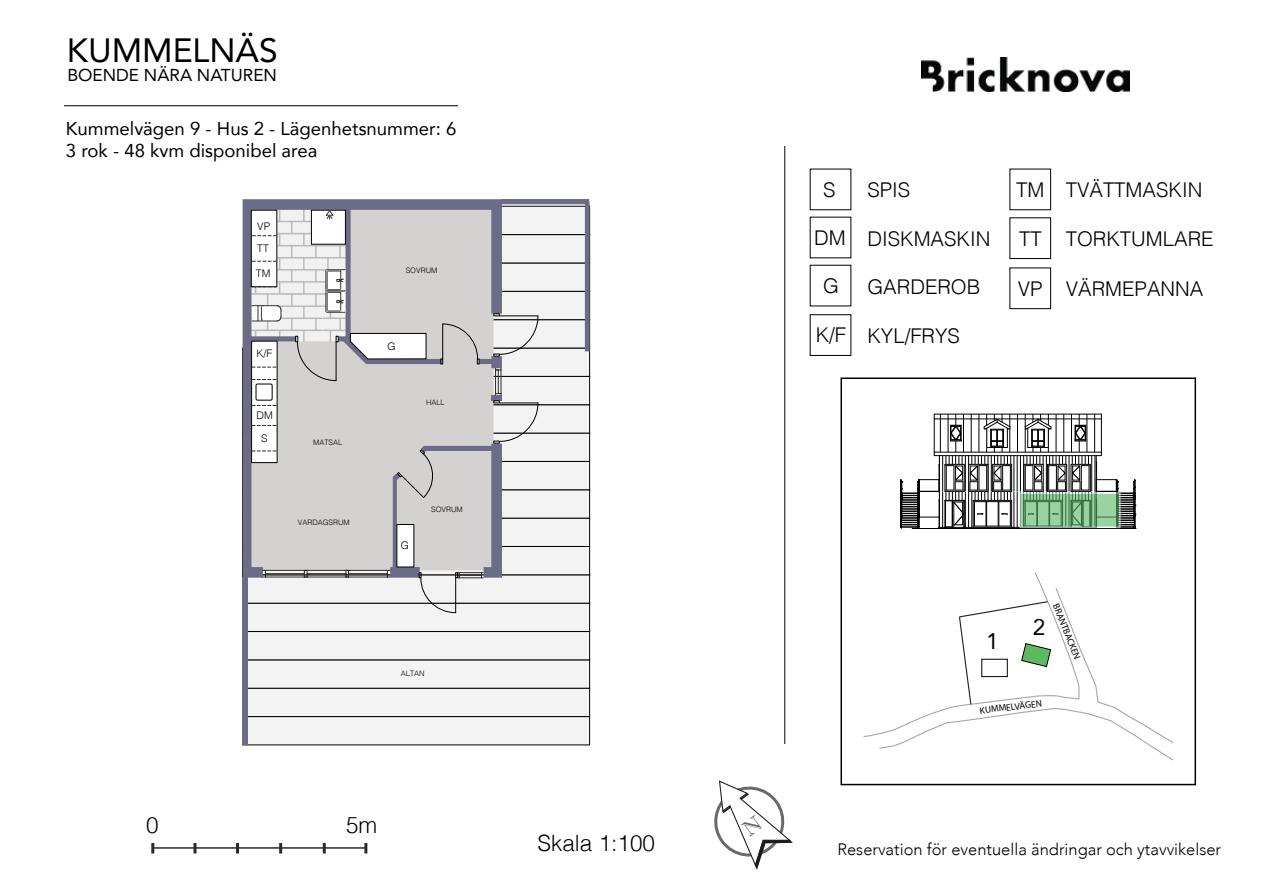
<style>
.page{position:relative;width:1263px;height:893px;background:#fff}
.page>*{position:absolute;margin:0;border:0;box-sizing:border-box;transform-origin:0 0}
.t1{font:33.6px "Avenir";color:#010101}
.t2{font:300 22.5px "Helvetica";color:#010101}
.t3{font:22.5px "Avenir";color:#010101}
.t4{font:300 20.25px "Helvetica";color:#010101}
.t5{font:18.6px/22.4px "Avenir";color:#010101}
.t6{font:17.25px "Avenir";color:#010101}
.t7{font:300 16.5px "Avenir";color:#010101}
.t8{font:300 10.5px/22.5px "Helvetica";color:#010101;text-align:center}
.t9{font:9.45px "Myriad Pro";color:#010101}
.t10{font:300 7.5px "Helvetica";color:#010101}
</style>
<div class="page">
<div style="left:810px;top:314px;width:41px;height:42px;border:1px solid #010101"></div>
<div style="left:1009px;top:217px;width:42px;height:42px;border:1px solid #010101"></div>
<div style="left:1009px;top:268px;width:42px;height:41px;border:1px solid #010101"></div>
<hr style="left:784px;top:146px;width:1px;height:598px;background:#010101">
<img style="left:921px;top:57px;width:208px;height:34px">
<hr style="left:153px;top:847px;width:213px;height:2px;background:#2a2a2a">
<svg style="left:151px;top:843px;width:3px;height:10px"></svg>
<svg style="left:193px;top:843px;width:3px;height:10px"></svg>
<svg style="left:236px;top:843px;width:3px;height:10px"></svg>
<svg style="left:279px;top:843px;width:3px;height:10px"></svg>
<svg style="left:323px;top:843px;width:3px;height:10px"></svg>
<svg style="left:364px;top:843px;width:3px;height:10px"></svg>
<div style="left:242px;top:716px;width:348px;height:29px;background:#f3f3f3"></div>
<div style="left:242px;top:688px;width:348px;height:29px;background:#f3f3f3;border:1px solid #010101"></div>
<div style="left:242px;top:660px;width:348px;height:28px;background:#f3f3f3"></div>
<div style="left:242px;top:631px;width:348px;height:29px;background:#f3f3f3"></div>
<div style="left:242px;top:603px;width:348px;height:29px;background:#f3f3f3;border:1px solid #010101"></div>
<div style="left:242px;top:575px;width:348px;height:28px;background:#f3f3f3"></div>
<svg style="left:243px;top:199px;width:347px;height:379px;fill:#d4d2d1"></svg>
<div style="left:242px;top:578px;width:6px;height:167px;background:#6d6c86"></div>
<hr style="left:265px;top:570px;width:39px;height:1px;background:#2a2a2a">
<hr style="left:265px;top:577px;width:39px;height:1px;background:#2a2a2a">
<hr style="left:265px;top:573px;width:39px;height:1px;background:#2a2a2a">
<svg style="left:263px;top:570px;width:3px;height:8px"></svg>
<hr style="left:307px;top:570px;width:39px;height:1px;background:#2a2a2a">
<hr style="left:307px;top:577px;width:39px;height:1px;background:#2a2a2a">
<hr style="left:307px;top:573px;width:39px;height:1px;background:#2a2a2a">
<svg style="left:304px;top:570px;width:4px;height:8px"></svg>
<hr style="left:348px;top:570px;width:39px;height:1px;background:#2a2a2a">
<hr style="left:348px;top:577px;width:39px;height:1px;background:#2a2a2a">
<hr style="left:348px;top:573px;width:39px;height:1px;background:#2a2a2a">
<svg style="left:346px;top:570px;width:3px;height:8px"></svg>
<svg style="left:387px;top:401px;width:151px;height:212px"></svg>
<svg style="left:441px;top:314px;width:97px;height:81px"></svg>
<div style="left:251px;top:210px;width:26px;height:77px;background:#2d2d2e"></div>
<svg style="left:252px;top:209px;width:31px;height:134px"></svg>
<svg style="left:863px;top:573px;width:310px;height:187px"></svg>
<svg style="left:900px;top:414px;width:236px;height:115px"></svg>
<svg style="left:1019px;top:492px;width:101px;height:36px;background:#83b78b"></svg>
<div style="left:840px;top:377px;width:356px;height:408px;border:2px solid #000"></div>
<hr style="left:64px;top:105px;width:394px;height:1px;background:#010101">
<svg style="left:291px;top:209px;width:135px;height:172px"></svg>
<div style="left:251px;top:341px;width:26px;height:122px;background:#fff;border:1px solid #010101"></div>
<svg style="left:252px;top:379px;width:24px;height:1px"></svg>
<svg style="left:252px;top:405px;width:24px;height:1px"></svg>
<svg style="left:252px;top:425px;width:24px;height:1px"></svg>
<svg style="left:252px;top:451px;width:24px;height:1px"></svg>
<svg style="left:252px;top:367px;width:24px;height:1px"></svg>
<div style="left:256px;top:384px;width:16px;height:16px;border:1px solid #010101;border-radius:2px"></div>
<div style="left:397px;top:524px;width:17px;height:43px;background:#fff"></div>
<svg style="left:714px;top:780px;width:79px;height:90px"></svg>
<h1 class="t1" style="left:67px;top:23px;width:213px">KUMMELNÄS</h1>
<p class="t6" style="left:67px;top:62px;width:211px">BOENDE NÄRA NATUREN</p>
<p class="t5" style="left:66px;top:117px;width:392px">Kummelvägen 9 - Hus 2 - Lägenhetsnummer: 6<br>3 rok - 48 kvm disponibel area</p>
<p class="t8" style="left:257px;top:214px;width:14px">VP</p>
<p class="t8" style="left:257px;top:237px;width:13px">TT</p>
<p class="t8" style="left:256px;top:261px;width:16px">TM</p>
<p class="t8" style="left:257px;top:342px;width:17px">K/F</p>
<p class="t8" style="left:257px;top:403px;width:18px">DM<br>S</p>
<p class="t10" style="left:313px;top:436px;width:31px">MATSAL</p>
<p class="t10" style="left:298px;top:516px;width:54px">VARDAGSRUM</p>
<p class="t10" style="left:406px;top:264px;width:33px">SOVRUM</p>
<p class="t8" style="left:387px;top:334px;width:10px">G</p>
<p class="t10" style="left:426px;top:396px;width:20px">HALL</p>
<p class="t10" style="left:431px;top:503px;width:33px">SOVRUM</p>
<p class="t8" style="left:401px;top:534px;width:10px">G</p>
<p class="t10" style="left:401px;top:666px;width:25px">ALTAN</p>
<p class="t2" style="left:146px;top:806px;width:14px">0</p>
<p class="t2" style="left:346px;top:806px;width:33px">5m</p>
<p class="t2" style="left:537px;top:824px;width:119px">Skala 1:100</p>
<p class="t4" style="left:823px;top:172px;width:14px">S</p>
<p class="t4" style="left:867px;top:173px;width:44px">SPIS</p>
<p class="t4" style="left:814px;top:221px;width:178px">DM DISKMASKIN</p>
<p class="t4" style="left:823px;top:269px;width:17px">G</p>
<p class="t4" style="left:867px;top:269px;width:114px">GARDEROB</p>
<p class="t4" style="left:816px;top:319px;width:146px">K/F KYL/FRYS</p>
<p class="t4" style="left:1016px;top:173px;width:188px">TM TVÄTTMASKIN</p>
<p class="t4" style="left:1019px;top:222px;width:196px">TT TORKTUMLARE</p>
<p class="t4" style="left:1018px;top:272px;width:187px">VP VÄRMEPANNA</p>
<p class="t3" style="left:986px;top:624px;width:14px">1</p>
<p class="t3" style="left:1033px;top:609px;width:14px">2</p>
<p class="t9" style="left:1061px;top:602px;width:61px;rotate:68deg">BRANTBACKEN</p>
<p class="t9" style="left:979px;top:705px;width:64px;rotate:-7deg">KUMMELVÄGEN</p>
<p class="t7" style="left:837px;top:840px;width:385px">Reservation för eventuella ändringar och ytavvikelser</p>
</div>
